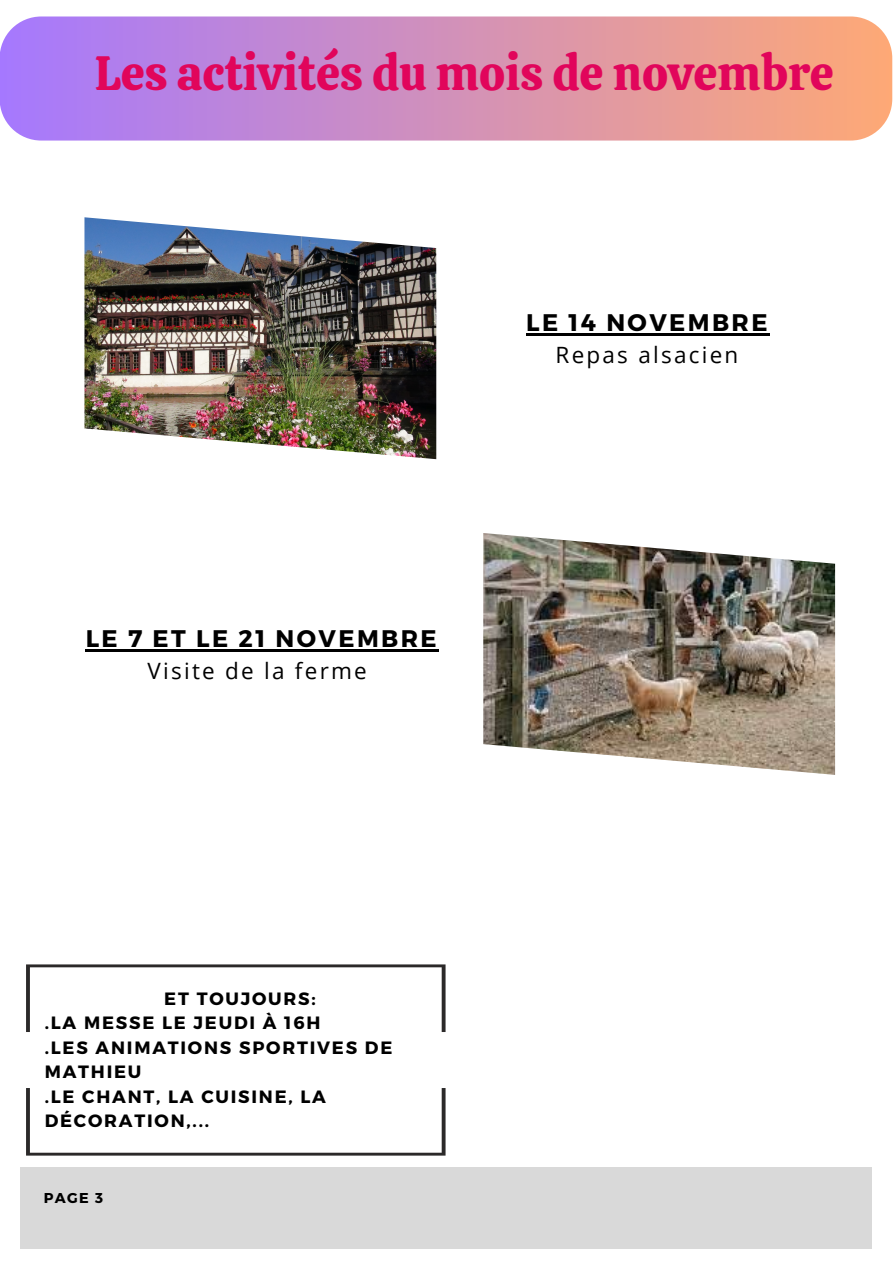
<style>
.page{position:relative;width:893px;height:1264px;background:#fff}
.page>*{position:absolute;margin:0;border:0;box-sizing:border-box;transform-origin:0 0}
.t1{font:48px "Calistoga";color:#e1055b}
.t2{font:700 24px "Montserrat";letter-spacing:.1em;color:#000}
.t3{font:22.5px "Open Sans";letter-spacing:.1em;color:#000}
.t4{font:700 17.85px "Montserrat";letter-spacing:.1em;color:#000}
.t5{font:700 14.25px "Montserrat";color:#000}
</style>
<div class="page">
<div style="left:20px;top:1167px;width:851px;height:81px;background:#d9d9d9"></div>
<svg style="left:0;top:16px;width:892px;height:124px;background:#d292bb"></svg>
<svg style="left:26px;top:964px;width:419px;height:68px"></svg>
<svg style="left:26px;top:1088px;width:419px;height:67px"></svg>
<img style="left:483px;top:533px;width:352px;height:242px">
<hr style="left:86px;top:649px;width:353px;height:2px;background:#000">
<img style="left:84px;top:217px;width:352px;height:242px">
<hr style="left:526px;top:334px;width:243px;height:2px;background:#000">
<p class="t1" style="left:95px;top:42px;width:740px">Les activités du mois de novembre</p>
<p class="t2" style="left:526px;top:307px;width:243px">LE 14 NOVEMBRE</p>
<p class="t3" style="left:555px;top:339px;width:184px">Repas alsacien</p>
<p class="t2" style="left:86px;top:623px;width:352px">LE 7 ET LE 21 NOVEMBRE</p>
<p class="t3" style="left:148px;top:654px;width:221px">Visite de la ferme</p>
<p class="t4" style="left:164px;top:986px;width:153px">ET TOUJOURS:</p>
<p class="t4" style="left:45px;top:1011px;width:277px">.LA MESSE LE JEUDI À 16H</p>
<p class="t4" style="left:45px;top:1035px;width:349px">.LES ANIMATIONS SPORTIVES DE</p>
<p class="t4" style="left:45px;top:1060px;width:98px">MATHIEU</p>
<p class="t4" style="left:45px;top:1084px;width:283px">.LE CHANT, LA CUISINE, LA</p>
<p class="t4" style="left:45px;top:1109px;width:166px">DÉCORATION,...</p>
<p class="t5" style="left:44px;top:1188px;width:61px">PAGE 3</p>
</div>
